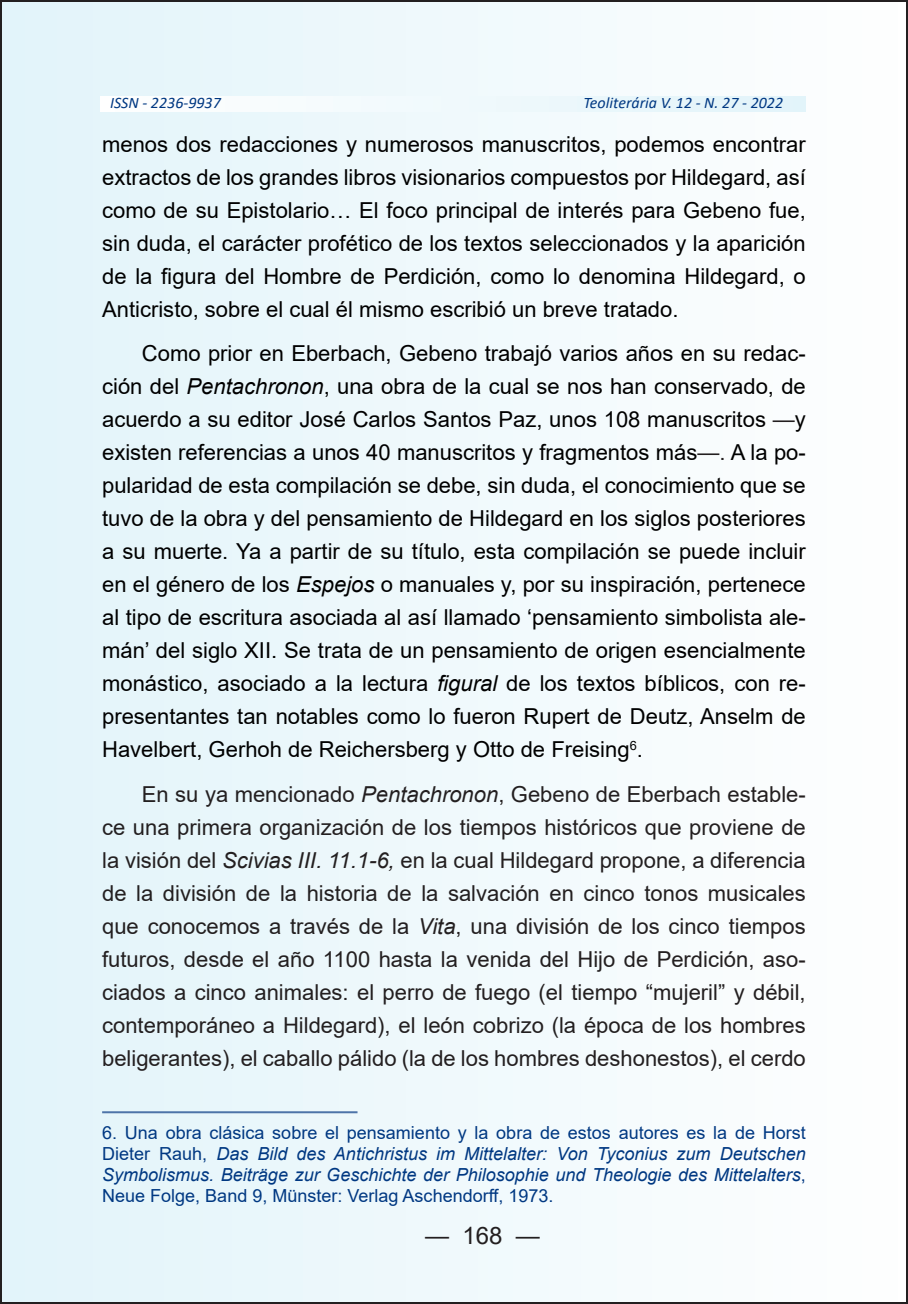
<style>
.page{position:relative;width:908px;height:1304px;background:#fff}
.page>*{position:absolute;margin:0;border:0;box-sizing:border-box;transform-origin:0 0}
.t1{font:24px "Arial";color:#231f20}
.t2{font:22px/33px "Arial";color:#000;text-align:justify}
.t3{font:22px/33px "Arial";color:#231f20;text-align:justify}
.t4{font:italic 18px/21px "Arial";color:#003882;text-align:justify}
.t5{font:italic 16px "Calibri";color:#003882}
.s1{font-style:italic}
.s2{color:#231f20}
.s3{font-style:normal}
</style>
<div class="page">
<div style="left:1px;top:1px;width:905px;height:1302px;background:linear-gradient(to right,#e1f4fa,#fefefe)"></div>
<svg style="left:100px;top:96px;width:705px;height:15px"></svg>
<hr style="left:102px;top:1111px;width:255px;height:2px;background:#4d74a8">
<p class="t5" style="left:110px;top:92px;width:112px">ISSN - 2236-9937</p>
<p class="t5" style="left:583px;top:92px;width:201px">Teoliterária V. 12 - N. 27 - 2022</p>
<p class="t2" style="left:102px;top:128px;width:704px">menos dos redacciones y numerosos manuscritos, podemos encontrar extractos de los grandes libros visionarios compuestos por Hildegard, así como de su Epistolario… El foco principal de interés para Gebeno fue, sin duda, el carácter profético de los textos seleccionados y la aparición de la figura del Hombre de Perdición, como lo denomina Hildegard, o Anticristo, sobre el cual él mismo escribió un breve tratado.</p>
<p class="t2" style="left:102px;top:337px;width:705px;text-indent:40px">Como prior en Eberbach, Gebeno trabajó varios años en su redac&shy;ción del <span class="s1">Pentachronon</span>, una obra de la cual se nos han conservado, de acuerdo a su editor José Carlos Santos Paz, unos 108 manuscritos <span class="s2">—</span>y existen referencias a unos 40 manuscritos y fragmentos más<span class="s2">—.</span> A la po&shy;pularidad de esta compilación se debe, sin duda, el conocimiento que se tuvo de la obra y del pensamiento de Hildegard en los siglos posteriores a su muerte. Ya a partir de su título, esta compilación se puede incluir en el género de los <span class="s1">Espejos</span> o manuales y, por su inspiración, pertenece al tipo de escritura asociada al así llamado ‘pensamiento simbolista ale&shy;mán’ del siglo XII. Se trata de un pensamiento de origen esencialmente monástico, asociado a la lectura <span class="s1">figural</span> de los textos bíblicos, con re&shy;presentantes tan notables como lo fueron Rupert de Deutz, Anselm de Havelbert, Gerhoh de Reichersberg y Otto de Freising<sup>6</sup>.</p>
<p class="t3" style="left:102px;top:777px;width:704px;text-indent:40px">En su ya mencionado <span class="s1">Pentachronon</span>, Gebeno de Eberbach estable&shy;ce una primera organización de los tiempos históricos que proviene de la visión del <span class="s1">Scivias III. 11.1-6,</span> en la cual Hildegard propone, a diferencia de la división de la historia de la salvación en cinco tonos musicales que conocemos a través de la <span class="s1">Vita</span>, una división de los cinco tiempos futuros, desde el año 1100 hasta la venida del Hijo de Perdición, aso&shy;ciados a cinco animales: el perro de fuego (el tiempo “mujeril” y débil, contemporáneo a Hildegard), el león cobrizo (la época de los hombres beligerantes), el caballo pálido (la de los hombres deshonestos), el cerdo</p>
<p class="t4" style="left:102px;top:1122px;width:705px"><span class="s3">6. Una obra clásica sobre el pensamiento y la obra de estos autores es la de Horst Dieter Rauh,</span> Das Bild des Antichristus im Mittelalter: Von Tyconius zum Deutschen Symbolismus. Beiträge zur Geschichte der Philosophie und Theologie des Mittelalters<span class="s3">, Neue Folge, Band 9, Münster: Verlag Aschendorff, 1973.</span></p>
<p class="t1" style="left:425px;top:1218px;width:116px">— 168 —</p>
</div>
